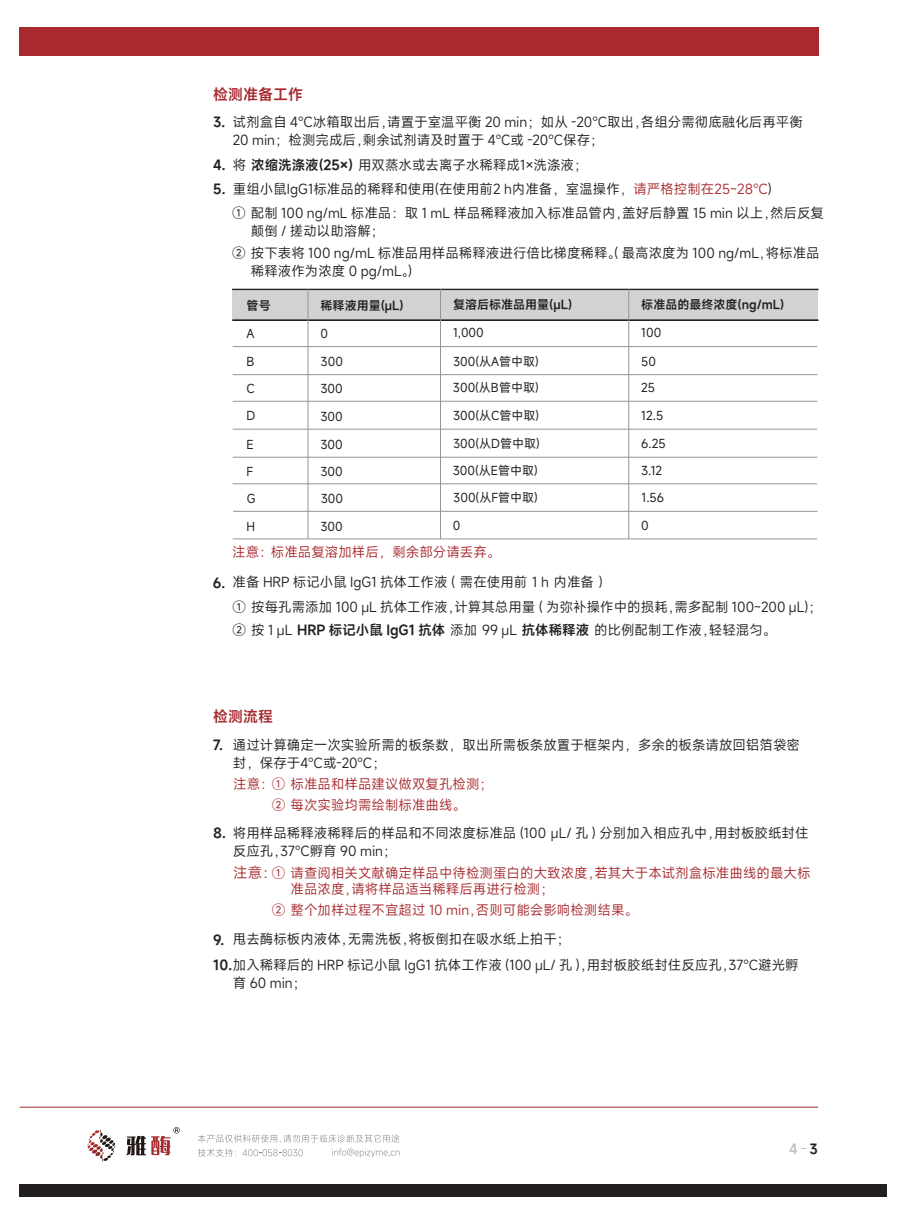
<style>
.page{position:relative;width:906px;height:1225px;background:#fff}
.page>*{position:absolute;margin:0;border:0;box-sizing:border-box;transform-origin:0 0}
.t1{font:600 15px "Mi Sans";color:#a8292e}
.t2{font:14.55px "Mi Sans";color:#a8292e}
.t3{font:13.5px/18px "Mi Sans";color:#231f20}
.t4{font:13.5px/20.7px "Mi Sans";color:#a8292e}
.t5{font:600 13.5px "Mi Sans";color:#231f20}
.t6{font:600 13.5px "Mi Sans";color:#c2c3c6}
.t7{font:12px "Mi Sans";color:#231f20}
.t8{font:600 12px "Mi Sans";color:#231f20}
.s1{font-weight:600}
.s2{color:#a8292e}
.s3{color:#231f20}
</style>
<div class="page">
<hr style="left:20px;top:1106px;width:798px;height:1px;background:#a8292e">
<div style="left:20px;top:1184px;width:866px;height:13px;background:#231f20"></div>
<svg style="left:87px;top:1130px;width:28px;height:31px"></svg>
<svg style="left:126px;top:1127px;width:54px;height:28px"></svg>
<svg style="left:198px;top:1134px;width:201px;height:23px"></svg>
<div style="left:19px;top:27px;width:799px;height:29px;background:#a8292e"></div>
<div style="left:233px;top:289px;width:585px;height:31px;background:#d1d2d4"></div>
<div style="left:232px;top:289px;width:586px;height:1px;border:1px solid #231f20"></div>
<div style="left:232px;top:320px;width:586px;height:1px;border:1px solid #231f20"></div>
<hr style="left:308px;top:289px;width:1px;height:250px;background:#939598">
<hr style="left:233px;top:346px;width:584px;height:1px;background:#939598">
<hr style="left:233px;top:374px;width:584px;height:1px;background:#939598">
<hr style="left:440px;top:289px;width:1px;height:250px;background:#939598">
<hr style="left:628px;top:289px;width:1px;height:250px;background:#939598">
<hr style="left:233px;top:401px;width:584px;height:1px;background:#939598">
<hr style="left:233px;top:429px;width:584px;height:1px;background:#939598">
<hr style="left:233px;top:457px;width:584px;height:1px;background:#939598">
<hr style="left:233px;top:483px;width:584px;height:1px;background:#939598">
<hr style="left:233px;top:511px;width:584px;height:1px;background:#939598">
<hr style="left:233px;top:538px;width:584px;height:1px;background:#939598">
<p class="t1" style="left:213px;top:85px;width:91px">检测准备工作</p>
<p class="t5" style="left:213px;top:113px;width:14px">3.</p>
<p class="t3" style="left:233px;top:113px;width:571px">试剂盒自 4℃冰箱取出后，请置于室温平衡 20 min；如从 -20℃取出，各组分需彻底融化后再平衡<br>20 min；检测完成后，剩余试剂请及时置于 4℃或 -20℃保存；</p>
<p class="t3" style="left:213px;top:156px;width:376px"><span class="s1">4.</span> 将 <span class="s1">浓缩洗涤液(25×)</span> 用双蒸水或去离子水稀释成1×洗涤液；</p>
<p class="t3" style="left:213px;top:179px;width:560px"><span class="s1">5.</span> 重组小鼠IgG1标准品的稀释和使用(在使用前2 h内准备，室温操作，<span class="s2">请严格控制在25~28℃</span>)</p>
<p class="t3" style="left:251px;top:204px;width:575px;text-indent:-19px">① 配制 100 ng/mL 标准品：取 1 mL 样品稀释液加入标准品管内，盖好后静置 15 min 以上，然后反复颠倒 / 搓动以助溶解；</p>
<p class="t3" style="left:251px;top:244px;width:570px;text-indent:-19px">② 按下表将 100 ng/mL 标准品用样品稀释液进行倍比梯度稀释。( 最高浓度为 100 ng/mL，将标准品稀释液作为浓度 0 pg/mL。)</p>
<p class="t8" style="left:247px;top:297px;width:26px">管号</p>
<p class="t8" style="left:321px;top:297px;width:85px">稀释液用量(μL)</p>
<p class="t7" style="left:247px;top:325px;width:9px">A</p>
<p class="t7" style="left:247px;top:354px;width:10px">B</p>
<p class="t7" style="left:321px;top:325px;width:9px">0</p>
<p class="t7" style="left:321px;top:354px;width:24px">300</p>
<p class="t8" style="left:453px;top:296px;width:121px">复溶后标准品用量(μL)</p>
<p class="t7" style="left:453px;top:325px;width:32px">1,000</p>
<p class="t7" style="left:453px;top:353px;width:87px">300(从A管中取)</p>
<p class="t8" style="left:641px;top:296px;width:145px">标准品的最终浓度(ng/mL)</p>
<p class="t7" style="left:641px;top:325px;width:22px">100</p>
<p class="t7" style="left:641px;top:353px;width:16px">50</p>
<p class="t7" style="left:246px;top:380px;width:10px">C</p>
<p class="t7" style="left:320px;top:380px;width:24px">300</p>
<p class="t7" style="left:453px;top:380px;width:87px">300(从B管中取)</p>
<p class="t7" style="left:641px;top:380px;width:16px">25</p>
<p class="t7" style="left:246px;top:408px;width:10px">D</p>
<p class="t7" style="left:246px;top:436px;width:9px">E</p>
<p class="t7" style="left:453px;top:407px;width:88px">300(从C管中取)</p>
<p class="t7" style="left:453px;top:436px;width:88px">300(从D管中取)</p>
<p class="t7" style="left:641px;top:407px;width:24px">12.5</p>
<p class="t7" style="left:641px;top:436px;width:26px">6.25</p>
<p class="t7" style="left:320px;top:408px;width:24px">300</p>
<p class="t7" style="left:320px;top:436px;width:24px">300</p>
<p class="t7" style="left:246px;top:463px;width:8px">F</p>
<p class="t7" style="left:320px;top:463px;width:24px">300</p>
<p class="t7" style="left:453px;top:462px;width:86px">300(从E管中取)</p>
<p class="t7" style="left:641px;top:462px;width:23px">3.12</p>
<p class="t7" style="left:247px;top:490px;width:10px">G</p>
<p class="t7" style="left:321px;top:490px;width:24px">300</p>
<p class="t7" style="left:453px;top:490px;width:86px">300(从F管中取)</p>
<p class="t7" style="left:641px;top:490px;width:24px">1.56</p>
<p class="t7" style="left:246px;top:518px;width:10px">H</p>
<p class="t7" style="left:320px;top:518px;width:24px">300</p>
<p class="t7" style="left:453px;top:517px;width:9px">0</p>
<p class="t7" style="left:641px;top:517px;width:9px">0</p>
<p class="t4" style="left:232px;top:542px;width:270px">注意：标准品复溶加样后，剩余部分请丢弃。</p>
<p class="t3" style="left:233px;top:570px;width:591px;line-height:23.5px;text-indent:-20px"><span class="s1">6.</span> 准备 HRP 标记小鼠 IgG1 抗体工作液 ( 需在使用前 1 h 内准备 )<br>① 按每孔需添加 100 μL 抗体工作液，计算其总用量 ( 为弥补操作中的损耗，需多配制 100~200 μL)；<br>② 按 1 μL <span class="s1">HRP 标记小鼠 IgG1 抗体</span> 添加 99 μL <span class="s1">抗体稀释液</span> 的比例配制工作液，轻轻混匀。</p>
<p class="t1" style="left:213px;top:707px;width:61px">检测流程</p>
<p class="t5" style="left:213px;top:736px;width:11px">7.</p>
<p class="t5" style="left:213px;top:824px;width:14px">8.</p>
<p class="t3" style="left:233px;top:735px;width:568px">通过计算确定一次实验所需的板条数，取出所需板条放置于框架内，多余的板条请放回铝箔袋密封，保存于4℃或-20℃；</p>
<p class="t4" style="left:272px;top:773px;width:223px;text-indent:-39px">注意：① 标准品和样品建议做双复孔检测；<br>② 每次实验均需绘制标准曲线。</p>
<p class="t3" style="left:233px;top:824px;width:577px">将用样品稀释液稀释后的样品和不同浓度标准品 (100 μL/ 孔 ) 分别加入相应孔中，用封板胶纸封住反应孔，37℃孵育 90 min；</p>
<p class="t2" style="left:233px;top:862px;width:45px">注意：</p>
<p class="t4" style="left:290px;top:864px;width:521px;line-height:16.5px;text-indent:-19px">① 请查阅相关文献确定样品中待检测蛋白的大致浓度，若其大于本试剂盒标准曲线的最大标准品浓度，请将样品适当稀释后再进行检测；</p>
<p class="t4" style="left:272px;top:900px;width:367px">② 整个加样过程不宜超过 10 min，否则可能会影响检测结果。</p>
<p class="t3" style="left:213px;top:926px;width:587px;line-height:25.3px"><span class="s1">9.</span> 甩去酶标板内液体，无需洗板，将板倒扣在吸水纸上拍干；<br><span class="s1">10.</span>加入稀释后的 HRP 标记小鼠 IgG1 抗体工作液 (100 μL/ 孔 )，用封板胶纸封住反应孔，37℃避光孵</p>
<p class="t3" style="left:233px;top:973px;width:75px">育 60 min；</p>
<p class="t6" style="left:789px;top:1139px;width:30px">4 <span class="s3">3</span></p>
</div>
